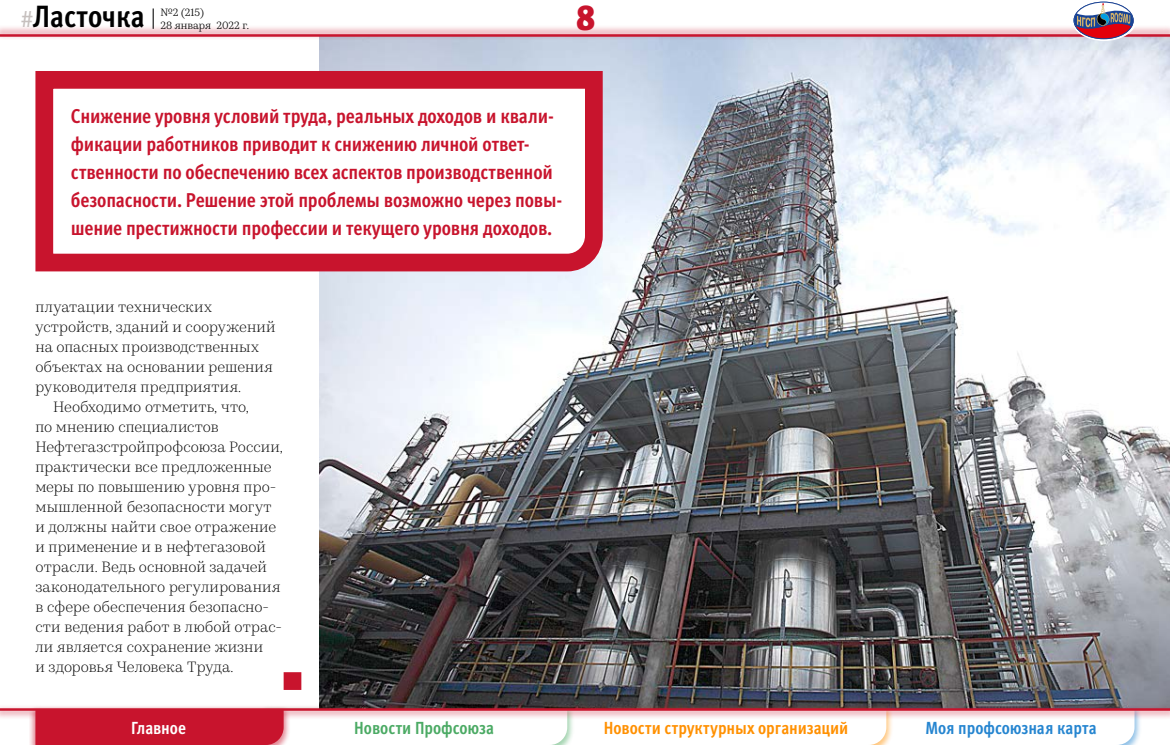
<style>
.page{position:relative;width:1170px;height:745px;background:#fff}
.page>*{position:absolute;margin:0;border:0;box-sizing:border-box;transform-origin:0 0}
.t1{font:900 condensed 36.25px "Meta Pro";color:#c8142d}
.t2{font:700 condensed 30.75px "Meta Pro";color:#000}
._2_0_Lid{font:700 condensed 20px/28px "Meta Pro";letter-spacing:-.01em;color:#c8142d}
.t3{font:700 condensed 17.5px "Meta Pro";color:#ff9000}
.t4{font:700 condensed 17.5px "Meta Pro";letter-spacing:-.005em;color:#2585d0}
.t5{font:700 condensed 17.5px "Meta Pro";color:#4baa64}
.t6{font:700 condensed 17.5px "Meta Pro";letter-spacing:-.005em;color:#fff}
._0_4_Last{font:300 15px/20px "Kazimir Text";letter-spacing:.005em;color:#000}
._0_0_BODY{font:300 15px/20px "Kazimir Text";letter-spacing:.005em;color:#000}
.t7{font:10.62px/12.5px "Kazimir Text";color:#000}
.s1{font-weight:400;font-stretch:normal;font-size:22.5px;color:#c6c0be}
</style>
<div class="page">
<div style="left:35px;top:671px;width:266px;height:18px;background:#c8142d"></div>
<div style="left:35px;top:671px;width:248px;height:19px;background:#fff"></div>
<img style="left:319px;top:40px;width:850px;height:663px">
<svg style="left:35px;top:62px;width:576px;height:218px"></svg>
<svg style="left:35px;top:719px;width:1099px;height:25px"></svg>
<div style="left:0;top:24px;width:1169px;height:16px;background:#c8142d;opacity:.3"></div>
<hr style="left:0;top:34px;width:1169px;height:3px;background:#c8142d">
<div style="left:0;top:703px;width:1169px;height:16px;background:#c8142d;opacity:.3"></div>
<hr style="left:0;top:707px;width:1169px;height:3px;background:#c8142d">
<svg style="left:153px;top:8px;width:1px;height:21px"></svg>
<svg style="left:1072px;top:2px;width:63px;height:38px"></svg>
<div style="left:1072px;top:0;width:63px;height:41px;border:1px solid #fff;border-radius:50%"></div>
<h2 class="t2" style="left:21px;top:-7px;width:125px"><span class="s1">#</span>Ласточка</h2>
<p class="t7" style="left:160px;top:6px;width:90px">№2 (215)<br>28 января 2022 г.</p>
<h1 class="t1" style="left:576px;top:-12px;width:21px">8</h1>
<p class="_2_0_Lid" style="left:71px;top:101px;width:493px">Снижение уровня условий труда, реальных доходов и квали&shy;фикации работников приводит к снижению личной ответ&shy;ственности по обеспечению всех аспектов производственной безопасности. Решение этой проблемы возможно через повы&shy;шение престижности профессии и текущего уровня доходов.</p>
<p class="_0_0_BODY" style="left:35px;top:295px;width:241px">плуатации технических устройств, зданий и сооружений на опасных производственных объектах на основании решения руководителя предприятия.</p>
<p class="_0_4_Last" style="left:35px;top:395px;width:249px;text-indent:18px">Необходимо отметить, что,<br>по мнению специалистов<br>Нефтегазстройпрофсоюза России, практически все предложенные меры по повышению уровня про&shy;мышленной безопасности могут и должны найти свое отражение и применение и в нефтегазовой отрасли. Ведь основной задачей законодательного регулирования в сфере обеспечения безопасно&shy;сти ведения работ в любой отрас&shy;ли является сохранение жизни<br>и здоровья Человека Труда.</p>
<p class="t6" style="left:131px;top:713px;width:56px">Главное</p>
<p class="t5" style="left:354px;top:713px;width:141px">Новости Профсоюза</p>
<p class="t3" style="left:603px;top:713px;width:246px">Новости структурных организаций</p>
<p class="t4" style="left:925px;top:713px;width:173px">Моя профсоюзная карта</p>
</div>
